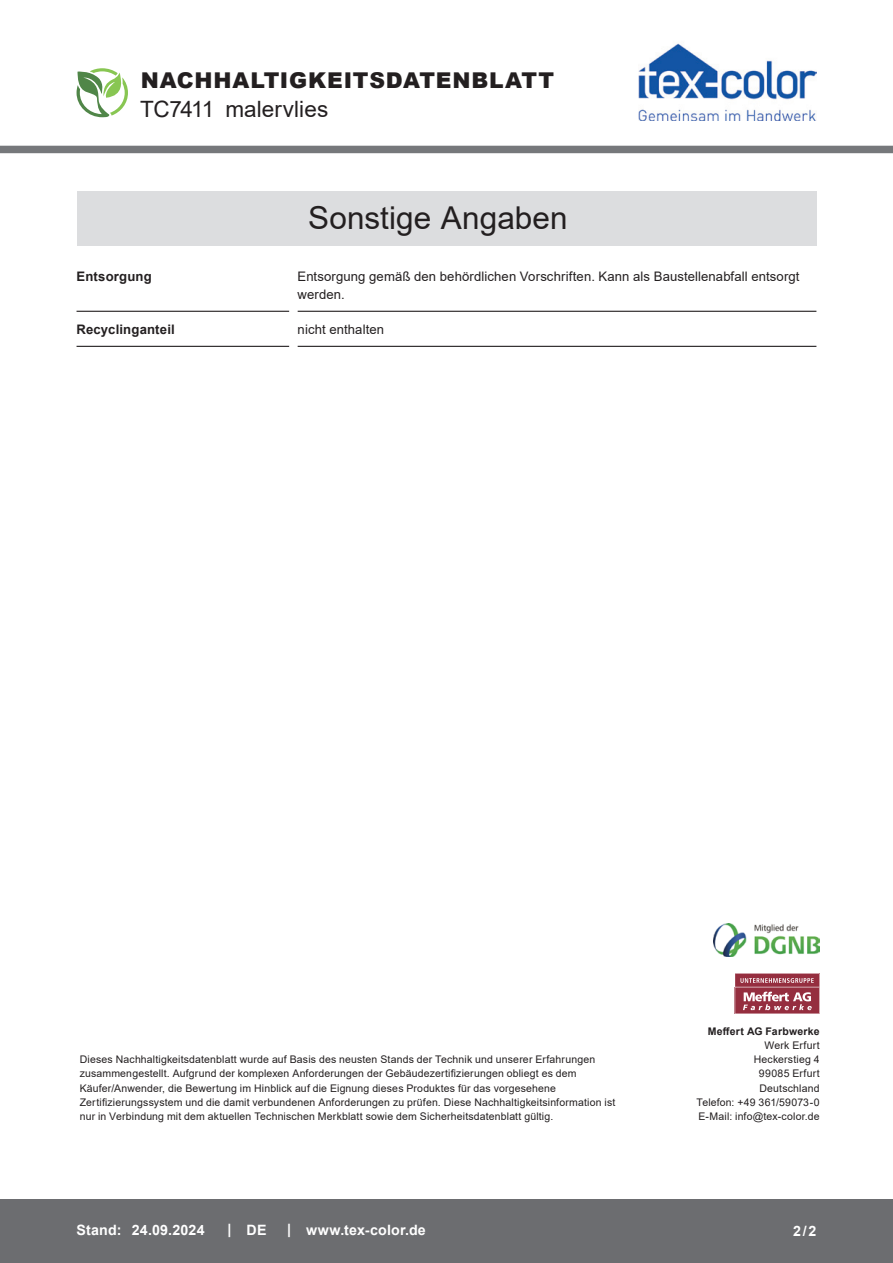
<style>
.page{position:relative;width:893px;height:1263px;background:#fff}
.page>*{position:absolute;margin:0;border:0;box-sizing:border-box;transform-origin:0 0}
.CB_AF_Kapitel_Ueberschrift{font:31.5px "Arial";letter-spacing:.005em;color:#231f20}
.CB_AF_Kopf_Produktname_klein{font:22.5px "Arial";letter-spacing:.005em;color:#231f20}
.CB_AF_Kopf_TM{font:900 21.75px "Arial";letter-spacing:.04em;color:#231f20}
.CB_AF_Fuß_Stand_linksb{font:700 14.25px "Arial";letter-spacing:.01em;color:#fff}
.CB_AF_Text_Standard{font:13.2px/17.2px "Arial";letter-spacing:.01em;color:#231f20}
.CB_AF_Abschnitt_Ueberschrift{font:700 13.2px "Arial";letter-spacing:.01em;color:#231f20}
.CB_AF_Disclaimer{font:10.5px/14.2px "Arial";letter-spacing:.015em;color:#231f20}
.CB_AF_INVKB{font:10.5px/14.2px "Arial";letter-spacing:.02em;color:#231f20;text-align:right}
.s1{font-weight:700}
</style>
<div class="page">
<div style="left:0;top:146px;width:893px;height:7px;background:#76787b"></div>
<div style="left:0;top:1199px;width:893px;height:64px;background:#6c6d70"></div>
<svg style="left:77px;top:68px;width:51px;height:49px"></svg>
<div style="left:77px;top:191px;width:739px;height:55px;background:#dcdddf"></div>
<hr style="left:77px;top:311px;width:212px;height:1px;background:#231f20">
<hr style="left:298px;top:311px;width:518px;height:1px;background:#231f20">
<hr style="left:77px;top:346px;width:212px;height:1px;background:#231f20">
<hr style="left:298px;top:346px;width:518px;height:1px;background:#231f20">
<img style="left:713px;top:923px;width:107px;height:33px">
<svg style="left:735px;top:973px;width:85px;height:41px;background:#ab5a68"></svg>
<img style="left:639px;top:43px;width:177px;height:77px">
<p class="CB_AF_Kopf_TM" style="left:141px;top:65px;width:415px">NACHHALTIGKEITSDATENBLATT</p>
<p class="CB_AF_Kopf_Produktname_klein" style="left:140px;top:94px;width:75px">TC7411</p>
<p class="CB_AF_Kopf_Produktname_klein" style="left:225px;top:94px;width:104px">malervlies</p>
<p class="CB_AF_Kapitel_Ueberschrift" style="left:308px;top:196px;width:261px">Sonstige Angaben</p>
<p class="CB_AF_Abschnitt_Ueberschrift" style="left:77px;top:267px;width:77px">Entsorgung</p>
<p class="CB_AF_Text_Standard" style="left:298px;top:268px;width:503px">Entsorgung gemäß den behördlichen Vorschriften. Kann als Baustellenabfall entsorgt werden.</p>
<p class="CB_AF_Abschnitt_Ueberschrift" style="left:77px;top:320px;width:100px">Recyclinganteil</p>
<p class="CB_AF_Text_Standard" style="left:298px;top:320px;width:88px">nicht enthalten</p>
<p class="CB_AF_Disclaimer" style="left:80px;top:1052px;width:537px">Dieses Nachhaltigkeitsdatenblatt wurde auf Basis des neusten Stands der Technik und unserer Erfahrungen zusammengestellt. Aufgrund der komplexen Anforderungen der Gebäudezertifizierungen obliegt es dem Käufer/Anwender, die Bewertung im Hinblick auf die Eignung dieses Produktes für das vorgesehene Zertifizierungssystem und die damit verbundenen Anforderungen zu prüfen. Diese Nachhaltigkeitsinformation ist nur in Verbindung mit dem aktuellen Technischen Merkblatt sowie dem Sicherheitsdatenblatt gültig.</p>
<p class="CB_AF_Fuß_Stand_linksb" style="left:77px;top:1220px;width:46px">Stand:</p>
<p class="CB_AF_Fuß_Stand_linksb" style="left:132px;top:1220px;width:74px">24.09.2024</p>
<p class="CB_AF_Fuß_Stand_linksb" style="left:228px;top:1219px;width:5px">|</p>
<p class="CB_AF_Fuß_Stand_linksb" style="left:247px;top:1220px;width:21px">DE</p>
<p class="CB_AF_Fuß_Stand_linksb" style="left:287px;top:1219px;width:5px">|</p>
<p class="CB_AF_Fuß_Stand_linksb" style="left:306px;top:1220px;width:121px">www.tex-color.de</p>
<p class="CB_AF_INVKB" style="left:697px;top:1024px;width:125px"><span class="s1">Meffert AG Farbwerke<br></span>Werk Erfurt<br>Heckerstieg 4<br>99085 Erfurt<br>Deutschland<br>Telefon: +49 361/59073-0<br>E-Mail: info@tex-color.de</p>
<h3 class="CB_AF_Fuß_Stand_linksb" style="left:793px;top:1221px;width:25px">2/2</h3>
</div>
